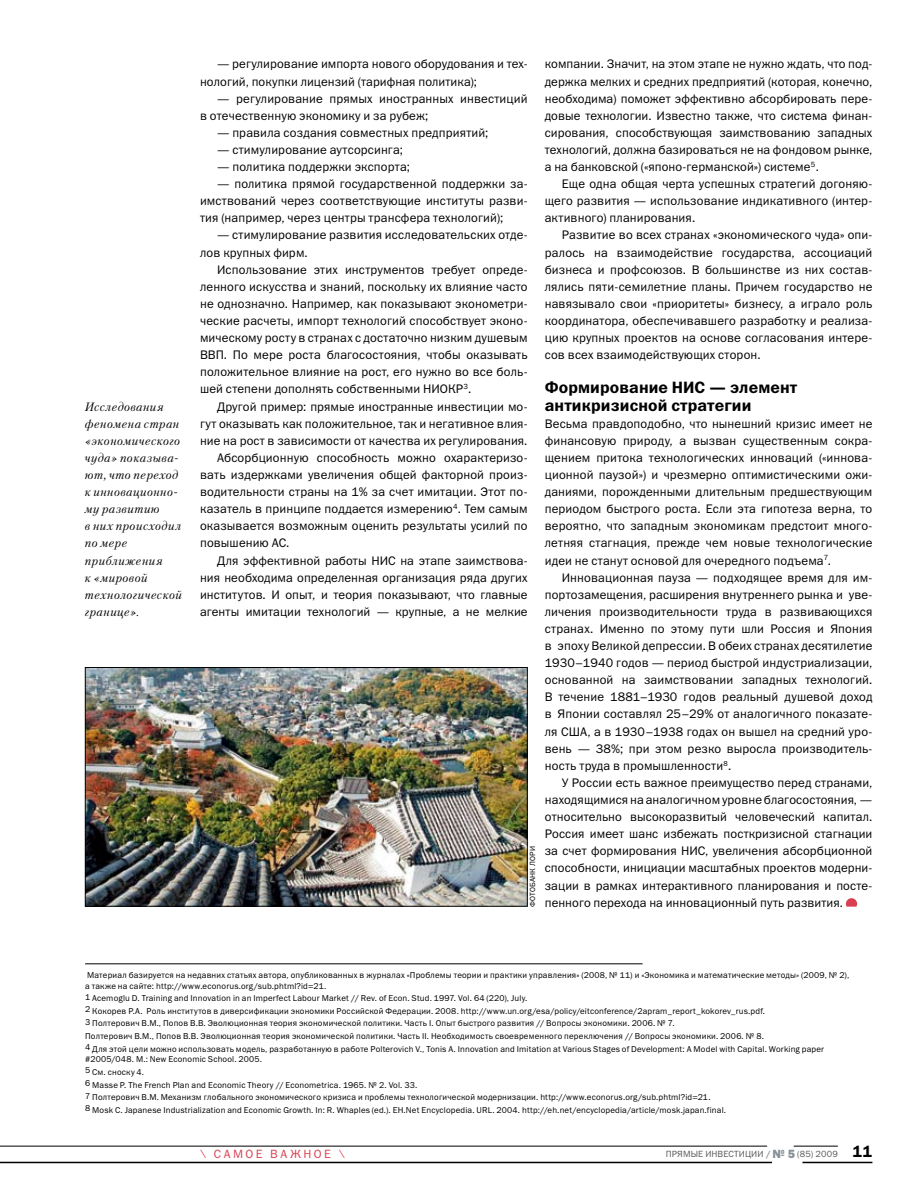
<style>
.page{position:relative;width:915px;height:1191px;background:#fff}
.page>*{position:absolute;margin:0;border:0;box-sizing:border-box;transform-origin:0 0}
.t1{font:16.5px/17.1px "Franklin Gothic Demi ITC";letter-spacing:.005em;color:#000}
.t2{font:12.45px/17.1px "Franklin Gothic Book ITC";letter-spacing:.01em;color:#000;text-align:justify}
.t3{font:italic 12px/17.1px "Petersburg";letter-spacing:.045em;color:#000}
.t4{font:12px "Franklin Gothic Book ITC";letter-spacing:.205em;color:#d94151}
.t5{font:9px "Franklin Gothic Book ITC";letter-spacing:.01em;color:#58595b}
.t6{font:8.55px/12.6px "Franklin Gothic Book ITC";letter-spacing:.02em;color:#000}
.t7{font:7.5px "Franklin Gothic Book ITC";letter-spacing:.015em;color:#000}
.s1{font-family:"Franklin Gothic Heavy ITC";font-size:12px;color:#879197}
.s2{font-family:"Franklin Gothic Demi ITC";font-size:16.5px;color:#000}
</style>
<div class="page">
<svg style="left:845px;top:898px;width:11px;height:8px"></svg>
<img style="left:87px;top:669px;width:438px;height:235px">
<div style="left:85px;top:667px;width:442px;height:239px;border:1px solid #000"></div>
<hr style="left:85px;top:963px;width:557px;height:1px;background:#000">
<hr style="left:802px;top:1161px;width:70px;height:2px;background:#000">
<hr style="left:793px;top:1145px;width:44px;height:1px;background:#000">
<hr style="left:0;top:1161px;width:771px;height:2px;background:#000">
<hr style="left:0;top:1145px;width:766px;height:1px;background:#000">
<p class="t3" style="left:85px;top:398px;width:99px">Исследования феномена стран «экономического чуда» показыва&shy;ют, что переход к инновационно&shy;му развитию<br>в них происходил по мере приближения<br>к «мировой технологической границе».</p>
<p class="t2" style="left:200px;top:55px;width:329px;text-indent:17px">— регулирование импорта нового оборудования и тех&shy;нологий, покупки лицензий (тарифная политика);</p>
<p class="t2" style="left:200px;top:90px;width:329px;text-indent:17px">— регулирование прямых иностранных инвестиций в отечественную экономику и за рубеж;</p>
<p class="t2" style="left:217px;top:124px;width:273px">— правила создания совместных предприятий;</p>
<p class="t2" style="left:217px;top:141px;width:187px">— стимулирование аутсорсинга;</p>
<p class="t2" style="left:217px;top:158px;width:194px">— политика поддержки экспорта;</p>
<p class="t2" style="left:200px;top:175px;width:329px;text-indent:17px">— политика прямой государственной поддержки за&shy;имствований через соответствующие институты разви&shy;тия (например, через центры трансфера технологий);</p>
<p class="t2" style="left:200px;top:226px;width:329px;text-indent:17px">— стимулирование развития исследовательских отде&shy;лов крупных фирм.</p>
<p class="t2" style="left:200px;top:261px;width:329px;text-indent:17px">Использование этих инструментов требует опреде&shy;ленного искусства и знаний, поскольку их влияние часто не однозначно. Например, как показывают эконометри&shy;ческие расчеты, импорт технологий способствует эконо&shy;мическому росту в странах с достаточно низким душевым ВВП. По мере роста благосостояния, чтобы оказывать положительное влияние на рост, его нужно во все боль&shy;шей степени дополнять собственными НИОКР<sup>3</sup>.</p>
<p class="t2" style="left:217px;top:397px;width:312px">Другой пример: прямые иностранные инвестиции мо-</p>
<p class="t2" style="left:200px;top:414px;width:329px">гут оказывать как положительное, так и негативное влия-</p>
<p class="t2" style="left:200px;top:432px;width:329px">ние на рост в зависимости от качества их регулирования.</p>
<p class="t2" style="left:217px;top:449px;width:312px">Абсорбционную способность можно охарактеризо-</p>
<p class="t2" style="left:200px;top:466px;width:329px">вать издержками увеличения общей факторной произ-</p>
<p class="t2" style="left:200px;top:483px;width:329px">водительности страны на 1% за счет имитации. Этот по-</p>
<p class="t2" style="left:200px;top:500px;width:329px">казатель в принципе поддается измерению<sup>4</sup>. Тем самым</p>
<p class="t2" style="left:200px;top:517px;width:329px">оказывается возможным оценить результаты усилий по</p>
<p class="t2" style="left:200px;top:534px;width:91px">повышению АС.</p>
<p class="t2" style="left:217px;top:551px;width:312px">Для эффективной работы НИС на этапе заимствова-</p>
<p class="t2" style="left:200px;top:568px;width:329px">ния необходима определенная организация ряда других</p>
<p class="t2" style="left:200px;top:585px;width:329px">институтов. И опыт, и теория показывают, что главные</p>
<p class="t2" style="left:200px;top:603px;width:329px">агенты имитации технологий — крупные, а не мелкие</p>
<p class="t7" style="left:527px;top:906px;width:62px;rotate:-90deg">ФОТОБАНК ЛОРИ</p>
<p class="t2" style="left:544px;top:55px;width:329px">компании. Значит, на этом этапе не нужно ждать, что под&shy;держка мелких и средних предприятий (которая, конечно, необходима) поможет эффективно абсорбировать пере&shy;довые технологии. Известно также, что система финан&shy;сирования, способствующая заимствованию западных технологий, должна базироваться не на фондовом рынке, а на банковской («японо-германской») системе<sup>5</sup>.</p>
<p class="t2" style="left:544px;top:175px;width:329px;text-indent:17px">Еще одна общая черта успешных стратегий догоняю&shy;щего развития — использование индикативного (интер&shy;активного) планирования.</p>
<p class="t2" style="left:544px;top:226px;width:329px;text-indent:17px">Развитие во всех странах «экономического чуда» опи&shy;ралось на взаимодействие государства, ассоциаций бизнеса и профсоюзов. В большинстве из них состав&shy;лялись пяти-семилетние планы. Причем государство не навязывало свои «приоритеты» бизнесу, а играло роль координатора, обеспечивавшего разработку и реализа&shy;цию крупных проектов на основе согласования интере&shy;сов всех взаимодействующих сторон.</p>
<h1 class="t1" style="left:544px;top:380px;width:139px">Формирование НИС</h1>
<h1 class="t1" style="left:544px;top:380px;width:254px;text-indent:164px">— элемент антикризисной стратегии</h1>
<p class="t2" style="left:544px;top:414px;width:329px">Весьма правдоподобно, что нынешний кризис имеет не финансовую природу, а вызван существенным сокра&shy;щением притока технологических инноваций («иннова&shy;ционной паузой») и чрезмерно оптимистическими ожи&shy;даниями, порожденными длительным предшествующим периодом быстрого роста. Если эта гипотеза верна, то вероятно, что западным экономикам предстоит много&shy;летняя стагнация, прежде чем новые технологические идеи не станут основой для очередного подъема<sup>7</sup>.</p>
<p class="t2" style="left:544px;top:568px;width:329px;text-indent:17px">Инновационная пауза — подходящее время для им&shy;портозамещения, расширения внутреннего рынка и уве&shy;личения производительности труда в развивающихся странах. Именно по этому пути шли Россия и Япония в эпоху Великой депрессии. В обеих странах десятилетие 1930–1940 годов — период быстрой индустриализации, основанной на заимствовании западных технологий.<br>В течение 1881–1930 годов реальный душевой доход в Японии составлял 25–29% от аналогичного показате&shy;ля США, а в 1930–1938 годах он вышел на средний уро&shy;вень — 38%; при этом резко выросла производитель&shy;ность труда в промышленности<sup>8</sup>.</p>
<p class="t2" style="left:544px;top:774px;width:329px;text-indent:17px">У России есть важное преимущество перед странами, находящимися на аналогичном уровне благосостояния, — относительно высокоразвитый человеческий капитал.<br>Россия имеет шанс избежать посткризисной стагнации за счет формирования НИС, увеличения абсорбционной способности, инициации масштабных проектов модерни&shy;зации в рамках интерактивного планирования и посте&shy;пенного перехода на инновационный путь развития.</p>
<p class="t6" style="left:85px;top:969px;width:765px;line-height:10.5px">Материал базируется на недавних статьях автора, опубликованных в журналах «Проблемы теории и практики управления» (2008, № 11) и «Экономика и математические методы» (2009, № 2), а также на сайте: http://www.econorus.org/sub.phtml?id=21.</p>
<p class="t6" style="left:85px;top:991px;width:740px">1 Acemoglu D. Training and Innovation in an Imperfect Labour Market // Rev. of Econ. Stud. 1997. Vol. 64 (220), July.<br>2 Кокорев Р.А. Роль институтов в диверсификации экономики Российской Федерации. 2008. http://www.un.org/esa/policy/eitconference/2apram_report_kokorev_rus.pdf.<br>3 Полтерович В.М., Попов В.В. Эволюционная теория экономической политики. Часть I. Опыт быстрого развития // Вопросы экономики. 2006. № 7.<br>Полтерович В.М., Попов В.В. Эволюционная теория экономической политики. Часть II. Необходимость своевременного переключения // Вопросы экономики. 2006. № 8.<br>4 Для этой цели можно использовать модель, разработанную в работе Polterovich V., Tonis A. Innovation and Imitation at Various Stages of Development: A Model with Capital. Working paper</p>
<p class="t6" style="left:85px;top:1052px;width:642px">#2005/048. M.: New Economic School. 2005.<br>5 См. сноску 4.<br>6 Masse P. The French Plan and Economic Theory // Econometrica. 1965. № 2. Vol. 33.<br>7 Полтерович В.М. Механизм глобального экономического кризиса и проблемы технологической модернизации. http://www.econorus.org/sub.phtml?id=21.<br>8 Mosk C. Japanese Industrialization and Economic Growth. In: R. Whaples (ed.). EH.Net Encyclopedia. URL. 2004. http://eh.net/encyclopedia/article/mosk.japan.final.</p>
<p class="t4" style="left:200px;top:1145px;width:146px">\ САМОЕ ВАЖНОЕ \</p>
<p class="t5" style="left:665px;top:1148px;width:208px">ПРЯМЫЕ ИНВЕСТИЦИИ / <span class="s1">№ 5</span> (85) 2009 <span class="s2">11</span></p>
</div>
